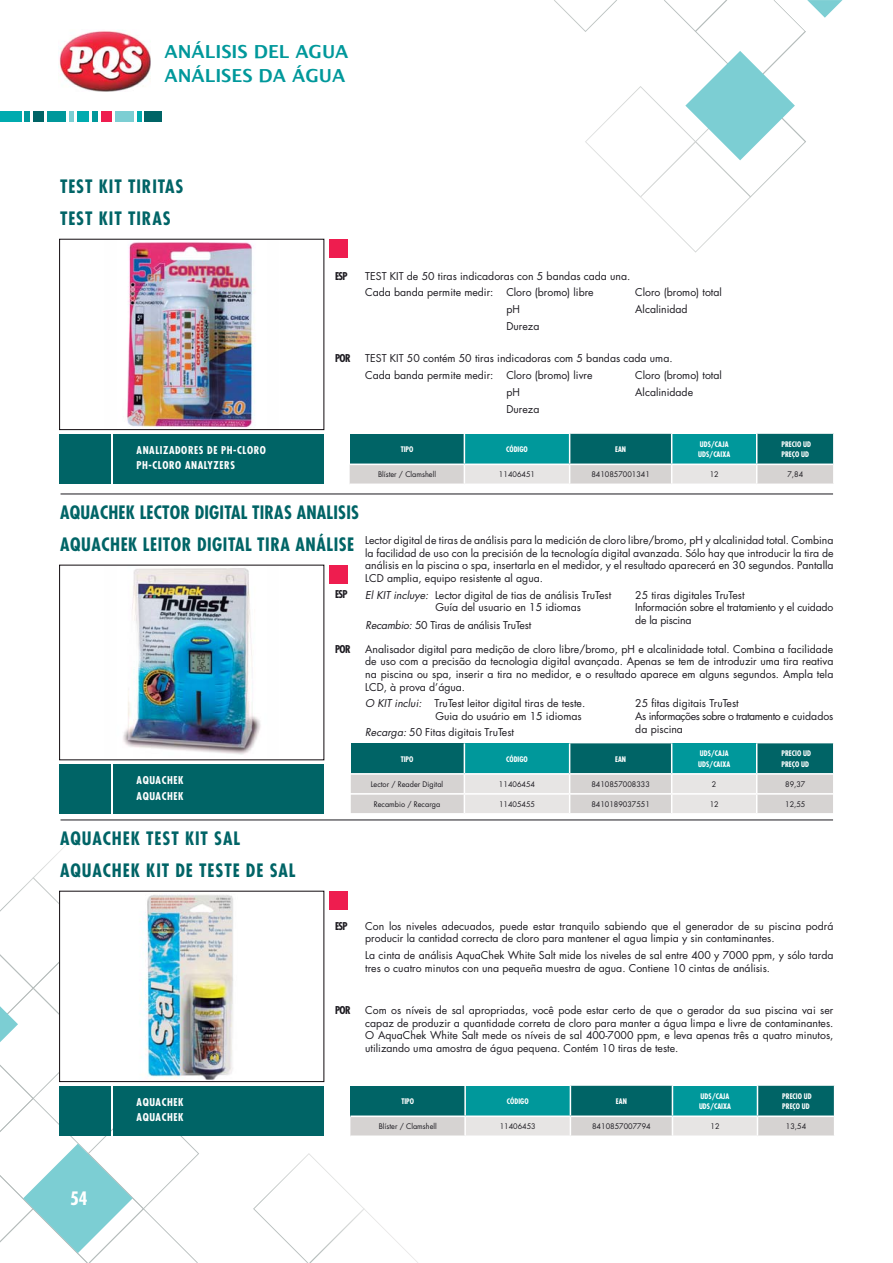
<style>
.page{position:relative;width:893px;height:1263px;background:#fff}
.page>*{position:absolute;margin:0;border:0;box-sizing:border-box;transform-origin:0 0}
.t1{font:700 condensed 18px/31.5px "Futura Std";letter-spacing:.05em;color:#006466}
.t2{font:700 condensed 18px/31.5px "Futura Std";letter-spacing:.01em;color:#006466}
.t3{font:700 18px/24px "Lucida Grande";color:#00989b}
.t4{font:700 condensed 18px "Futura Std";color:#fff}
.t5{font:10.5px/12.6px "Futura Std";color:#1c1a20}
.t6{font:10.5px/12.6px "Futura Std";letter-spacing:-.02em;color:#1c1a20}
.t7{font:700 condensed 10.5px/15.3px "Futura Std";letter-spacing:.055em;color:#fff}
.t8{font:10.5px "Futura Std";letter-spacing:-.04em;color:#1c1a20}
.t9{font:700 condensed 10.5px "Futura Std";letter-spacing:-.06em;color:#1c1a20}
.t10{font:7.5px "Futura Std";color:#1c1a20}
.t11{font:700 condensed 7.5px/10.5px "Futura Std";color:#fff}
.s1{font-style:italic}
</style>
<div class="page">
<div style="left:0;top:111px;width:22px;height:10px;background:#00abaf"></div>
<div style="left:25px;top:111px;width:5px;height:10px;background:#00989b"></div>
<div style="left:33px;top:111px;width:10px;height:10px;background:#006466"></div>
<div style="left:47px;top:111px;width:19px;height:10px;background:#00989b"></div>
<div style="left:69px;top:111px;width:5px;height:10px;background:#7cced3"></div>
<div style="left:77px;top:111px;width:12px;height:10px;background:#00abaf"></div>
<div style="left:92px;top:111px;width:6px;height:10px;background:#00989b"></div>
<div style="left:101px;top:111px;width:10px;height:10px;background:#ee1d4f"></div>
<div style="left:115px;top:111px;width:19px;height:10px;background:#7cced3"></div>
<hr style="left:137px;top:111px;width:4px;height:10px;background:#00abaf">
<div style="left:145px;top:111px;width:17px;height:10px;background:#006466"></div>
<svg style="left:253px;top:1153px;width:165px;height:110px"></svg>
<svg style="left:554px;top:0;width:288px;height:253px"></svg>
<svg style="left:0;top:844px;width:199px;height:419px"></svg>
<img style="left:59px;top:31px;width:92px;height:61px">
<hr style="left:61px;top:494px;width:772px;height:1px;background:#1c1a20">
<hr style="left:61px;top:820px;width:772px;height:1px;background:#1c1a20">
<img style="left:127px;top:242px;width:128px;height:186px">
<div style="left:59px;top:239px;width:265px;height:191px;border:1px solid #110b0f"></div>
<div style="left:60px;top:891px;width:264px;height:191px;background:#fff"></div>
<img style="left:145px;top:894px;width:88px;height:186px">
<div style="left:59px;top:891px;width:265px;height:191px;border:1px solid #110b0f"></div>
<img style="left:123px;top:568px;width:138px;height:187px">
<div style="left:329px;top:239px;width:18px;height:18px;background:#ee1d4f"></div>
<div style="left:329px;top:565px;width:18px;height:18px;background:#ee1d4f"></div>
<div style="left:329px;top:891px;width:18px;height:18px;background:#ee1d4f"></div>
<div style="left:114px;top:434px;width:210px;height:49px;background:#006466"></div>
<div style="left:59px;top:434px;width:52px;height:49px;background:#006466"></div>
<div style="left:114px;top:764px;width:210px;height:50px;background:#006466"></div>
<div style="left:59px;top:764px;width:52px;height:50px;background:#006466"></div>
<div style="left:114px;top:1086px;width:210px;height:49px;background:#006466"></div>
<div style="left:59px;top:1086px;width:52px;height:49px;background:#006466"></div>
<svg style="left:350px;top:434px;width:484px;height:50px;background:#5ca2a3"></svg>
<hr style="left:350px;top:464px;width:114px;height:1px;background:#fff">
<svg style="left:351px;top:743px;width:483px;height:70px;background:#81b3b3"></svg>
<svg style="left:350px;top:1086px;width:484px;height:50px;background:#5da3a4"></svg>
<h1 class="t3" style="left:164px;top:39px;width:185px">ANÁLISIS DEL AGUA<br>ANÁLISES DA ÁGUA</h1>
<h1 class="t1" style="left:60px;top:172px;width:125px">TEST KIT TIRITAS<br>TEST KIT TIRAS</h1>
<p class="t7" style="left:137px;top:443px;width:131px">ANALIZADORES DE PH-CLORO<br>PH-CLORO ANALYZERS</p>
<p class="t9" style="left:335px;top:270px;width:14px">ESP</p>
<p class="t9" style="left:335px;top:352px;width:17px">POR</p>
<p class="t5" style="left:365px;top:268px;width:267px;line-height:16.8px">TEST KIT de 50 tiras indicadoras con 5 bandas cada una.<br>Cada banda permite medir: Cloro (bromo) libre</p>
<p class="t5" style="left:635px;top:287px;width:88px">Cloro (bromo) total</p>
<p class="t5" style="left:506px;top:304px;width:15px">pH</p>
<p class="t5" style="left:635px;top:304px;width:54px">Alcalinidad</p>
<p class="t5" style="left:506px;top:321px;width:34px">Dureza</p>
<p class="t5" style="left:365px;top:351px;width:309px;line-height:16.8px">TEST KIT 50 contém 50 tiras indicadoras com 5 bandas cada uma.<br>Cada banda permite medir: Cloro (bromo) livre</p>
<p class="t5" style="left:635px;top:370px;width:88px">Cloro (bromo) total</p>
<p class="t5" style="left:506px;top:386px;width:15px">pH</p>
<p class="t5" style="left:635px;top:386px;width:59px">Alcalinidade</p>
<p class="t5" style="left:506px;top:403px;width:34px">Dureza</p>
<p class="t11" style="left:401px;top:444px;width:14px">TIPO</p>
<p class="t11" style="left:506px;top:444px;width:23px">CÓDIGO</p>
<p class="t11" style="left:615px;top:444px;width:12px">EAN</p>
<p class="t11" style="left:698px;top:439px;width:33px">UDS/CAJA<br>UDS/CAIXA</p>
<p class="t11" style="left:781px;top:439px;width:31px">PRECIO UD<br>PREÇO UD</p>
<p class="t10" style="left:378px;top:471px;width:59px">Blíster / Clamshell</p>
<p class="t10" style="left:499px;top:471px;width:38px">11406451</p>
<p class="t10" style="left:591px;top:471px;width:60px">8410857001341</p>
<p class="t10" style="left:710px;top:471px;width:11px">12</p>
<p class="t10" style="left:787px;top:471px;width:17px">7,84</p>
<h1 class="t2" style="left:60px;top:498px;width:300px">AQUACHEK LECTOR DIGITAL TIRAS ANALISIS<br>AQUACHEK LEITOR DIGITAL TIRA ANÁLISE</h1>
<p class="t5" style="left:365px;top:535px;width:470px;text-align:justify">Lector digital de tiras de análisis para la medición de cloro libre/bromo, pH y alcalinidad total. Combina la facilidad de uso con la precisión de la tecnología digital avanzada. Sólo hay que introducir la tira de análisis en la piscina o spa, insertarla en el medidor, y el resultado aparecerá en 30 segundos. Pantalla LCD amplia, equipo resistente al agua.</p>
<p class="t5" style="left:365px;top:589px;width:248px"><span class="s1">El KIT incluye:</span> Lector digital de tias de análisis TruTest</p>
<p class="t5" style="left:635px;top:589px;width:111px">25 tiras digitales TruTest</p>
<p class="t5" style="left:435px;top:602px;width:147px">Guía del usuario en 15 idiomas</p>
<p class="t6" style="left:635px;top:602px;width:200px">Información sobre el tratamiento y el cuidado de la piscina</p>
<p class="t9" style="left:335px;top:589px;width:14px">ESP</p>
<p class="t6" style="left:366px;top:620px;width:167px"><span class="s1">Recambio:</span> 50 Tiras de análisis TruTest</p>
<p class="t5" style="left:365px;top:643px;width:470px;text-align:justify">Analisador digital para medição de cloro libre/bromo, pH e alcalinidade total. Combina a facilidade de uso com a precisão da tecnologia digital avançada. Apenas se tem de introduzir uma tira reativa na piscina ou spa, inserir a tira no medidor, e o resultado aparece em alguns segundos. Ampla tela LCD, à prova d’água.</p>
<p class="t5" style="left:365px;top:698px;width:222px"><span class="s1">O KIT inclui:</span> TruTest leitor digital tiras de teste.</p>
<p class="t5" style="left:635px;top:698px;width:105px">25 fitas digitais TruTest</p>
<p class="t5" style="left:435px;top:711px;width:148px">Guia do usuário em 15 idiomas</p>
<p class="t8" style="left:635px;top:711px;width:200px">As informações sobre o tratamento e cuidados</p>
<p class="t5" style="left:365px;top:726px;width:150px"><span class="s1">Recarga:</span> 50 Fitas digitais TruTest</p>
<p class="t5" style="left:635px;top:723px;width:49px">da piscina</p>
<p class="t9" style="left:335px;top:643px;width:17px">POR</p>
<p class="t7" style="left:137px;top:773px;width:49px">AQUACHEK<br>AQUACHEK</p>
<h1 class="t1" style="left:60px;top:823px;width:237px">AQUACHEK TEST KIT SAL<br>AQUACHEK KIT DE TESTE DE SAL</h1>
<h1 class="t4" style="left:70px;top:1188px;width:19px">54</h1>
<p class="t7" style="left:137px;top:1095px;width:49px">AQUACHEK<br>AQUACHEK</p>
<p class="t11" style="left:401px;top:754px;width:14px">TIPO</p>
<p class="t11" style="left:506px;top:754px;width:23px">CÓDIGO</p>
<p class="t11" style="left:615px;top:754px;width:12px">EAN</p>
<p class="t11" style="left:698px;top:749px;width:33px">UDS/CAJA<br>UDS/CAIXA</p>
<p class="t11" style="left:781px;top:749px;width:31px">PRECIO UD<br>PREÇO UD</p>
<p class="t10" style="left:371px;top:781px;width:74px">Lector / Reader Digital</p>
<p class="t10" style="left:499px;top:781px;width:38px">11406454</p>
<p class="t10" style="left:591px;top:781px;width:60px">8410857008333</p>
<p class="t10" style="left:712px;top:781px;width:6px">2</p>
<p class="t10" style="left:785px;top:781px;width:22px">89,37</p>
<p class="t10" style="left:374px;top:801px;width:68px">Recambio / Recarga</p>
<p class="t10" style="left:499px;top:801px;width:38px">11405455</p>
<p class="t10" style="left:591px;top:801px;width:60px">8410189037551</p>
<p class="t10" style="left:710px;top:801px;width:11px">12</p>
<p class="t10" style="left:785px;top:801px;width:22px">12,55</p>
<p class="t9" style="left:335px;top:920px;width:14px">ESP</p>
<p class="t9" style="left:335px;top:1004px;width:17px">POR</p>
<p class="t5" style="left:365px;top:920px;width:470px">Con los niveles adecuados, puede estar tranquilo sabiendo que el generador de su piscina podrá producir la cantidad correcta de cloro para mantener el agua limpia y sin contaminantes.</p>
<p class="t5" style="left:365px;top:950px;width:470px">La cinta de análisis AquaChek White Salt mide los niveles de sal entre 400 y 7000 ppm, y sólo tarda tres o cuatro minutos con una pequeña muestra de agua. Contiene 10 cintas de análisis.</p>
<p class="t5" style="left:365px;top:1005px;width:470px;text-align:justify">Com os níveis de sal apropriadas, você pode estar certo de que o gerador da sua piscina vai ser capaz de produzir a quantidade correta de cloro para manter a água limpa e livre de contaminantes.<br>O AquaChek White Salt mede os níveis de sal 400-7000 ppm, e leva apenas três a quatro minutos, utilizando uma amostra de água pequena. Contém 10 tiras de teste.</p>
<p class="t11" style="left:401px;top:1096px;width:14px">TIPO</p>
<p class="t11" style="left:507px;top:1096px;width:23px">CÓDIGO</p>
<p class="t11" style="left:616px;top:1096px;width:12px">EAN</p>
<p class="t11" style="left:699px;top:1091px;width:33px">UDS/CAJA<br>UDS/CAIXA</p>
<p class="t11" style="left:782px;top:1091px;width:31px">PRECIO UD<br>PREÇO UD</p>
<p class="t10" style="left:379px;top:1123px;width:59px">Blíster / Clamshell</p>
<p class="t10" style="left:500px;top:1123px;width:38px">11406453</p>
<p class="t10" style="left:592px;top:1123px;width:60px">8410857007794</p>
<p class="t10" style="left:710px;top:1123px;width:11px">12</p>
<p class="t10" style="left:786px;top:1123px;width:22px">13,54</p>
</div>
